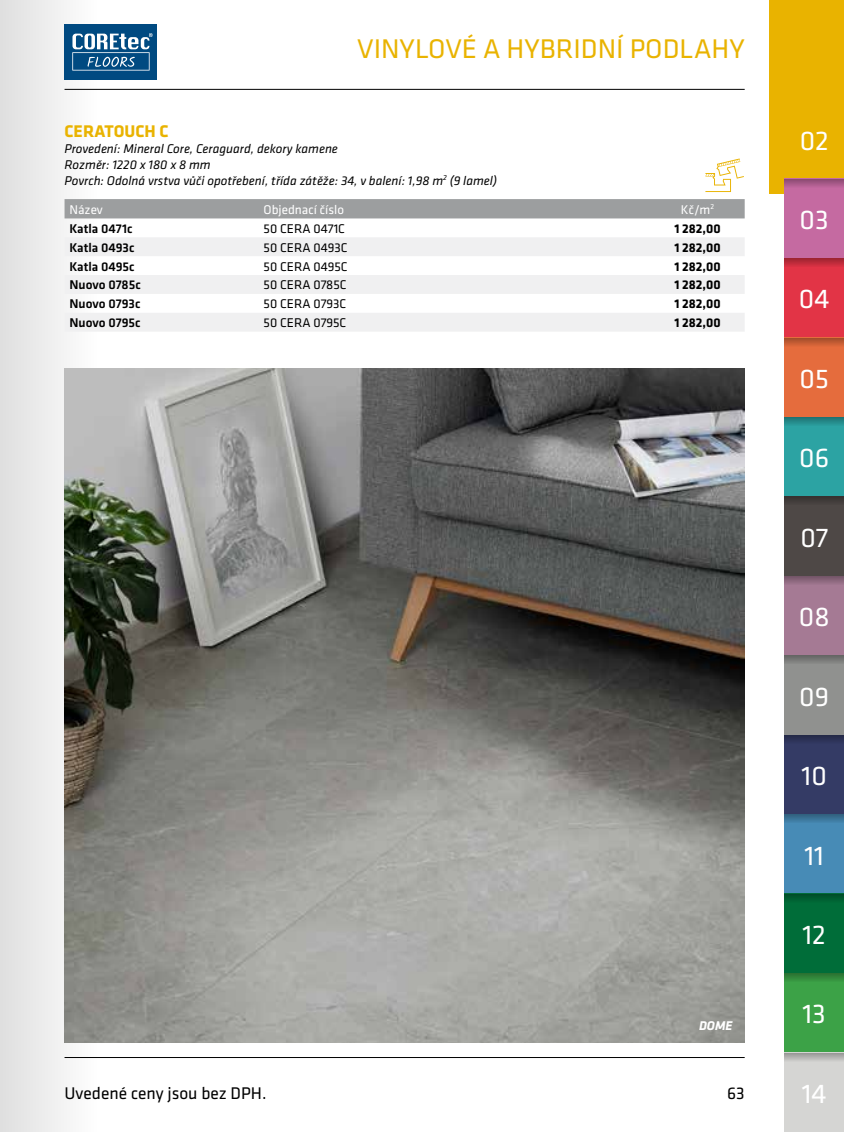
<style>
.page{position:relative;width:844px;height:1132px;background:#fff}
.page>*{position:absolute;margin:0;border:0;box-sizing:border-box;transform-origin:0 0}
.t1{font:28px "Klavika";color:#fff}
.t2{font:28px "Klavika";color:#e9b300}
.t3{font:17.5px "Klavika";color:#000}
.t4{font:700 17.5px "Klavika";color:#e9b300}
.t5{font:italic 13.12px/15.8px "Klavika";color:#000}
.t6{font:13.12px "Klavika";color:#000}
.t7{font:500 13.12px "Klavika";color:#000}
.t8{font:700 13.12px "Klavika";color:#000}
.t9{font:13.12px "Klavika";color:#fff}
.t10{font:italic 700 13.12px "Klavika";color:#fff}
</style>
<div class="page">
<hr style="left:64px;top:1056px;width:680px;height:1px;background:#000">
<div style="left:0;top:0;width:100px;height:1131px;background:linear-gradient(to right,#dfdfdf,#fefefd)"></div>
<hr style="left:64px;top:89px;width:680px;height:1px;background:#000">
<svg style="left:705px;top:158px;width:38px;height:34px"></svg>
<div style="left:769px;top:0;width:74px;height:193px;background:#e9b300"></div>
<div style="left:784px;top:179px;width:59px;height:79px;background:#c56aa1"></div>
<div style="left:784px;top:258px;width:59px;height:79px;background:#e23446"></div>
<div style="left:784px;top:337px;width:59px;height:80px;background:#e56c3d"></div>
<div style="left:784px;top:417px;width:59px;height:79px;background:#2ca3a3"></div>
<div style="left:784px;top:496px;width:59px;height:79px;background:#4e4846"></div>
<div style="left:784px;top:575px;width:59px;height:80px;background:#a57a94"></div>
<div style="left:784px;top:655px;width:59px;height:79px;background:#90918f"></div>
<div style="left:784px;top:734px;width:59px;height:80px;background:#343b65"></div>
<div style="left:784px;top:814px;width:59px;height:79px;background:#478bb6"></div>
<div style="left:784px;top:893px;width:59px;height:79px;background:#006d39"></div>
<div style="left:784px;top:972px;width:59px;height:80px;background:#3ca247"></div>
<div style="left:784px;top:1052px;width:59px;height:79px;background:#d5d5d3"></div>
<svg style="left:784px;top:179px;width:59px;height:8px"></svg>
<svg style="left:784px;top:258px;width:59px;height:8px"></svg>
<svg style="left:784px;top:338px;width:59px;height:8px"></svg>
<svg style="left:784px;top:417px;width:59px;height:8px"></svg>
<div style="left:784px;top:496px;width:59px;height:9px;background:#3f3b39"></div>
<svg style="left:784px;top:575px;width:59px;height:9px"></svg>
<svg style="left:784px;top:655px;width:59px;height:8px"></svg>
<div style="left:784px;top:734px;width:59px;height:9px;background:#2a2f51"></div>
<svg style="left:784px;top:814px;width:59px;height:8px"></svg>
<div style="left:784px;top:893px;width:59px;height:9px;background:#00582e"></div>
<svg style="left:784px;top:972px;width:59px;height:9px"></svg>
<svg style="left:784px;top:1053px;width:59px;height:8px"></svg>
<img style="left:64px;top:368px;width:680px;height:674px">
<div style="left:64px;top:24px;width:93px;height:55px;background:#004a81"></div>
<svg style="left:72px;top:33px;width:80px;height:38px"></svg>
<div style="left:64px;top:199px;width:680px;height:19px;background:#9c9e9f"></div>
<svg style="left:64px;top:237px;width:680px;height:94px;fill:#f0f0f1"></svg>
<h1 class="t2" style="left:357px;top:33px;width:389px">VINYLOVÉ A HYBRIDNÍ PODLAHY</h1>
<h2 class="t4" style="left:64px;top:122px;width:106px">CERATOUCH C</h2>
<p class="t5" style="left:64px;top:141px;width:434px">Provedení: Mineral Core, Ceraguard, dekory kamene<br>Rozměr: 1220 x 180 x 8 mm<br>Povrch: Odolná vrstva vůči opotřebení, třída zátěže: 34, v balení: 1,98 m<sup>2</sup> (9 lamel)</p>
<p class="t9" style="left:69px;top:202px;width:35px">Název</p>
<p class="t9" style="left:263px;top:202px;width:82px">Objednací číslo</p>
<p class="t9" style="left:680px;top:202px;width:35px">Kč/m<sup>2</sup></p>
<p class="t7" style="left:69px;top:221px;width:65px">Katla 0471c</p>
<p class="t6" style="left:263px;top:221px;width:83px">50 CERA 0471C</p>
<p class="t8" style="left:674px;top:221px;width:48px">1 282,00</p>
<p class="t7" style="left:69px;top:240px;width:66px">Katla 0493c</p>
<p class="t6" style="left:263px;top:240px;width:85px">50 CERA 0493C</p>
<p class="t8" style="left:674px;top:240px;width:48px">1 282,00</p>
<p class="t7" style="left:69px;top:259px;width:67px">Katla 0495c</p>
<p class="t6" style="left:263px;top:259px;width:85px">50 CERA 0495C</p>
<p class="t8" style="left:674px;top:259px;width:48px">1 282,00</p>
<p class="t7" style="left:69px;top:278px;width:73px">Nuovo 0785c</p>
<p class="t6" style="left:263px;top:278px;width:84px">50 CERA 0785C</p>
<p class="t8" style="left:674px;top:278px;width:48px">1 282,00</p>
<p class="t7" style="left:69px;top:297px;width:72px">Nuovo 0793c</p>
<p class="t6" style="left:263px;top:297px;width:84px">50 CERA 0793C</p>
<p class="t8" style="left:674px;top:297px;width:48px">1 282,00</p>
<p class="t7" style="left:69px;top:315px;width:73px">Nuovo 0795c</p>
<p class="t6" style="left:263px;top:315px;width:84px">50 CERA 0795C</p>
<p class="t8" style="left:674px;top:315px;width:48px">1 282,00</p>
<h2 class="t3" style="left:64px;top:1083px;width:203px">Uvedené ceny jsou bez DPH.</h2>
<p class="t10" style="left:698px;top:1018px;width:35px">DOME</p>
<h2 class="t3" style="left:727px;top:1083px;width:19px">63</h2>
<h1 class="t1" style="left:799px;top:125px;width:30px">02</h1>
<h1 class="t1" style="left:799px;top:204px;width:31px">03</h1>
<h1 class="t1" style="left:798px;top:284px;width:32px">04</h1>
<h1 class="t1" style="left:799px;top:363px;width:31px">05</h1>
<h1 class="t1" style="left:799px;top:442px;width:31px">06</h1>
<h1 class="t1" style="left:800px;top:522px;width:29px">07</h1>
<h1 class="t1" style="left:798px;top:601px;width:32px">08</h1>
<h1 class="t1" style="left:799px;top:681px;width:31px">09</h1>
<h1 class="t1" style="left:801px;top:760px;width:27px">10</h1>
<h1 class="t1" style="left:804px;top:839px;width:21px">11</h1>
<h1 class="t1" style="left:802px;top:919px;width:25px">12</h1>
<h1 class="t1" style="left:802px;top:998px;width:25px">13</h1>
<h1 class="t1" style="left:801px;top:1077px;width:26px">14</h1>
</div>
